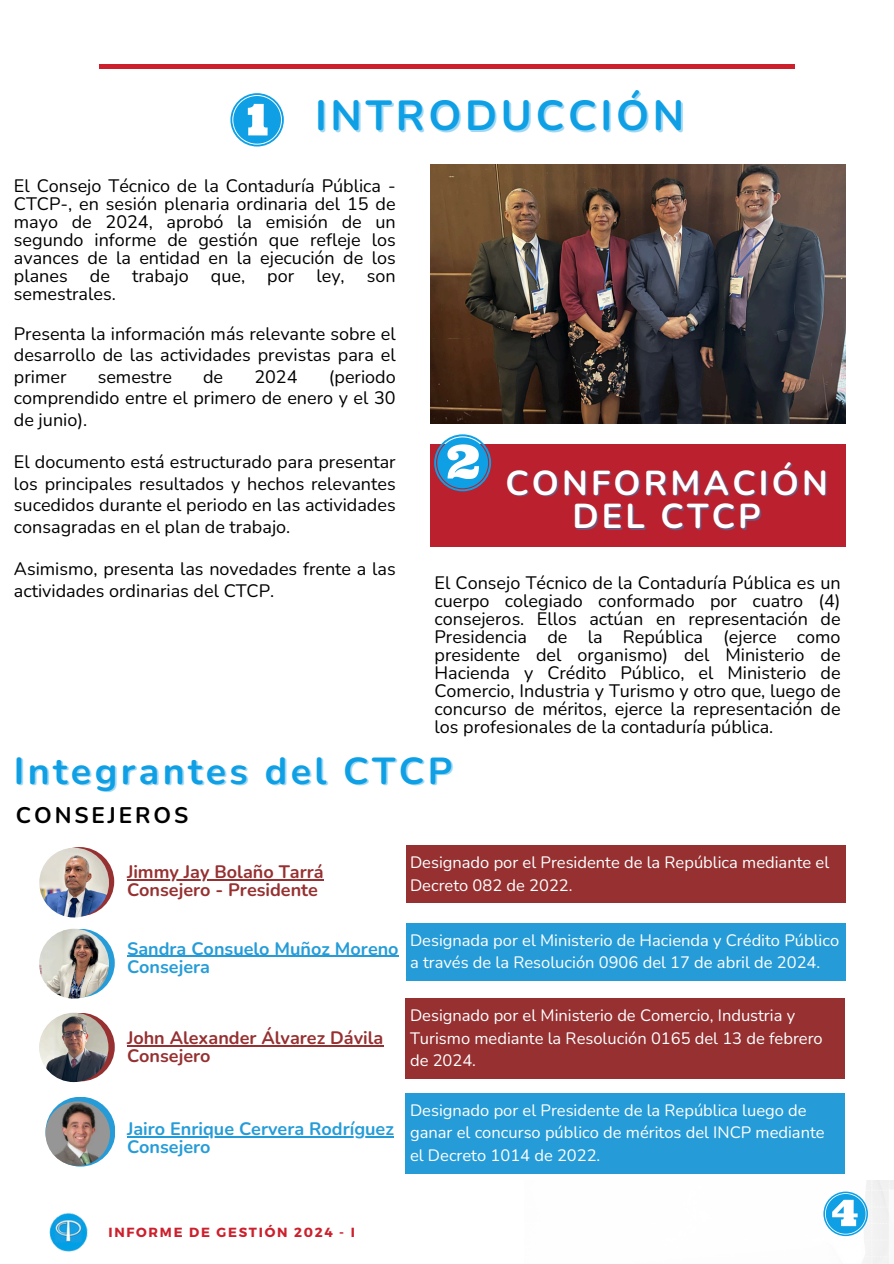
<style>
.page{position:relative;width:894px;height:1264px;background:#fff}
.page>*{position:absolute;margin:0;border:0;box-sizing:border-box;transform-origin:0 0}
.t1{font:700 42px "Nunito";letter-spacing:.09em;color:#0e9fe4}
.t2{font:700 37.5px "Nunito";letter-spacing:.09em;color:#0e9fe4}
.t3{font:700 34.5px "Nunito";letter-spacing:.09em;color:#fff}
.t4{font:700 22.5px "Nunito";letter-spacing:.13em;color:#000}
.t5{font:18px/18px "Nunito";color:#000;text-align:justify}
.t6{font:700 18px/18px "Nunito";color:#963031}
.t7{font:700 18px/18px "Nunito";color:#259cd8}
.t8{font:16.5px/22.5px "Nunito";color:#fff}
.t9{font:700 13.2px "Montserrat";letter-spacing:.13em;color:#cc202d}
</style>
<div class="page">
<hr style="left:99px;top:65px;width:695px;height:3px;background:#cc202d">
<img style="left:49px;top:1212px;width:39px;height:39px">
<svg style="left:230px;top:93px;width:53px;height:53px"></svg>
<img style="left:839px;top:1180px;width:54px;height:83px">
<div style="left:430px;top:444px;width:415px;height:103px;background:#ba202e"></div>
<svg style="left:434px;top:434px;width:57px;height:57px"></svg>
<svg style="left:823px;top:1191px;width:44px;height:44px"></svg>
<img style="left:430px;top:164px;width:415px;height:259px">
<svg style="left:45px;top:847px;width:69px;height:69px"></svg>
<img style="left:39px;top:847px;width:70px;height:70px;border-radius:50%">
<div style="left:405px;top:845px;width:440px;height:58px;background:#963031"></div>
<hr style="left:127px;top:879px;width:196px;height:1px;background:#963031">
<svg style="left:46px;top:928px;width:69px;height:69px"></svg>
<img style="left:39px;top:928px;width:70px;height:70px;border-radius:50%">
<div style="left:405px;top:923px;width:440px;height:57px;background:#259cd8"></div>
<hr style="left:127px;top:955px;width:271px;height:1px;background:#259cd8">
<svg style="left:46px;top:1012px;width:69px;height:69px"></svg>
<img style="left:39px;top:1012px;width:69px;height:70px;border-radius:50%">
<svg style="left:45px;top:1096px;width:70px;height:70px"></svg>
<img style="left:45px;top:1101px;width:65px;height:64px;border-radius:50%">
<hr style="left:127px;top:1045px;width:256px;height:1px;background:#963031">
<div style="left:405px;top:998px;width:440px;height:80px;background:#963031"></div>
<hr style="left:127px;top:1135px;width:267px;height:2px;background:#259cd8">
<div style="left:405px;top:1093px;width:440px;height:81px;background:#259cd8"></div>
<h6 class="t1" style="left:315px;top:88px;width:371px">INTRODUCCIÓN</h6>
<h1 class="t5" style="left:14px;top:176px;width:383px">El Consejo Técnico de la Contaduría Pública - CTCP-, en sesión plenaria ordinaria del 15 de mayo de 2024, aprobó la emisión de un segundo informe de gestión que refleje los avances de la entidad en la ejecución de los planes de trabajo que, por ley, son semestrales.</h1>
<p class="t5" style="left:14px;top:323px;width:383px;line-height:21.3px">Presenta la información más relevante sobre el desarrollo de las actividades previstas para el primer</p>
<p class="t5" style="left:14px;top:366px;width:383px;line-height:21.3px;text-indent:315px">(periodo comprendido entre el primero de enero y el 30 de junio).</p>
<h6 class="t5" style="left:14px;top:452px;width:383px;line-height:21.3px">El documento está estructurado para presentar los principales resultados y hechos relevantes sucedidos durante el periodo en las actividades consagradas en el plan de trabajo.</h6>
<h6 class="t5" style="left:14px;top:558px;width:383px;line-height:21.3px">Asimismo, presenta las novedades frente a las actividades ordinarias del CTCP.</h6>
<p class="t5" style="left:98px;top:368px;width:76px">semestre</p>
<p class="t5" style="left:203px;top:368px;width:22px">de</p>
<p class="t5" style="left:254px;top:368px;width:45px">2024</p>
<h2 class="t3" style="left:505px;top:459px;width:324px">CONFORMACIÓN</h2>
<h6 class="t3" style="left:572px;top:493px;width:190px">DEL CTCP</h6>
<p class="t5" style="left:434px;top:574px;width:407px">El Consejo Técnico de la Contaduría Pública es un cuerpo colegiado conformado por cuatro (4) consejeros. Ellos actúan en representación de Presidencia de la República (ejerce como presidente del organismo) del Ministerio de Hacienda y Crédito Público, el Ministerio de Comercio, Industria y Turismo y otro que, luego de concurso de méritos, ejerce la representación de los profesionales de la contaduría pública.</p>
<h3 class="t2" style="left:14px;top:745px;width:439px">Integrantes del CTCP</h3>
<h4 class="t4" style="left:16px;top:800px;width:174px">CONSEJEROS</h4>
<p class="t8" style="left:410px;top:851px;width:420px">Designado por el Presidente de la República mediante el<br>Decreto 082 de 2022.</p>
<p class="t6" style="left:127px;top:863px;width:198px">Jimmy Jay Bolaño Tarrá<br>Consejero - Presidente</p>
<h6 class="t7" style="left:127px;top:939px;width:273px">Sandra Consuelo Muñoz Moreno<br>Consejera</h6>
<h5 class="t8" style="left:410px;top:928px;width:430px">Designada por el Ministerio de Hacienda y Crédito Público a través de la Resolución 0906 del 17 de abril de 2024.</h5>
<h5 class="t6" style="left:127px;top:1029px;width:258px">John Alexander Álvarez Dávila<br>Consejero</h5>
<p class="t8" style="left:410px;top:1004px;width:414px">Designado por el Ministerio de Comercio, Industria y<br>Turismo mediante la Resolución 0165 del 13 de febrero de 2024.</p>
<h6 class="t7" style="left:127px;top:1119px;width:268px">Jairo Enrique Cervera Rodríguez<br>Consejero</h6>
<h5 class="t8" style="left:410px;top:1099px;width:416px">Designado por el Presidente de la República luego de ganar el concurso público de méritos del INCP mediante el Decreto 1014 de 2022.</h5>
<p class="t9" style="left:108px;top:1223px;width:248px">INFORME DE GESTIÓN 2024 - I</p>
</div>
